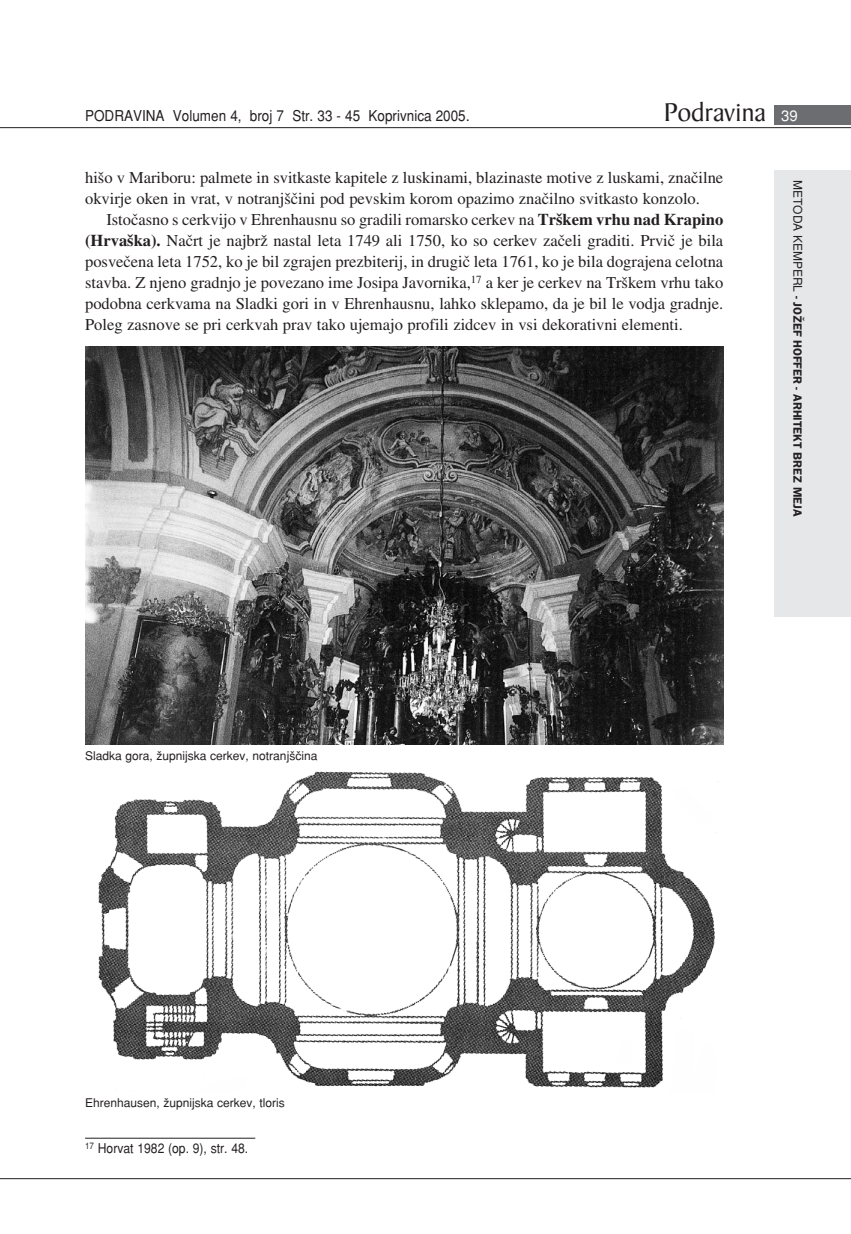
<style>
.page{position:relative;width:851px;height:1234px;background:#fff}
.page>*{position:absolute;margin:0;border:0;box-sizing:border-box;transform-origin:0 0}
.t1{font:500 27.6px "MER Baker Signet";color:#231f20}
.t2{font:500 16.5px/21px "MER Times";color:#231f20}
.t3{font:500 15px "MER Helvetica";color:#231f20;scale:.9 1}
.t4{font:500 13.5px "MER Helvetica";color:#231f20;scale:.9 1}
.t5{font:500 12px "MER Helvetica";color:#231f20}
.t6{font:700 12px "MER Franklin Gothic";letter-spacing:-.005em;color:#231f20}
.s1{font-family:"MER Helvetica";font-size:15px;color:#fff}
.s2{font-weight:700}
.s3{font-family:"MER Helvetica";font-weight:500}
</style>
<div class="page">
<div style="left:774px;top:105px;width:76px;height:19px;background:#6c6d70"></div>
<div style="left:774px;top:170px;width:76px;height:447px;background:#e6e7e9"></div>
<hr style="left:0;top:127px;width:850px;height:1px;background:#231f20">
<hr style="left:0;top:1177px;width:850px;height:1px;background:#231f20">
<img style="left:85px;top:346px;width:638px;height:398px">
<hr style="left:85px;top:1137px;width:170px;height:1px;background:#231f20">
<img style="left:98px;top:771px;width:620px;height:317px">
<p class="t3" style="left:85px;top:109px;width:429px">PODRAVINA Volumen 4, broj 7 Str. 33 - 45 Koprivnica 2005.</p>
<h1 class="t1" style="left:664px;top:101px;width:135px">Podravina <span class="s1">39</span></h1>
<p class="t2" style="left:85px;top:169px;width:639px">hišo v Mariboru: palmete in svitkaste kapitele z luskinami, blazinaste motive z luskami, značilne okvirje oken in vrat, v notranjščini pod pevskim korom opazimo značilno svitkasto konzolo.</p>
<p class="t2" style="left:85px;top:211px;width:639px;text-align:justify;text-indent:21px">Istočasno s cerkvijo v Ehrenhausnu so gradili romarsko cerkev na <span class="s2">Trškem vrhu nad Krapino (Hrvaška).</span> Načrt je najbrž nastal leta 1749 ali 1750, ko so cerkev začeli graditi. Prvič je bila posvečena leta 1752, ko je bil zgrajen prezbiterij, in drugič leta 1761, ko je bila dograjena celotna stavba. Z njeno gradnjo je povezano ime Josipa Javornika,<sup>17</sup> a ker je cerkev na Trškem vrhu tako podobna cerkvama na Sladki gori in v Ehrenhausnu, lahko sklepamo, da je bil le vodja gradnje.<br>Poleg zasnove se pri cerkvah prav tako ujemajo profili zidcev in vsi dekorativni elementi.</p>
<p class="t6" style="left:801px;top:180px;width:338px;rotate:90deg"><span class="s3">METODA KEMPERL</span> - JOŽEF HOFFER - ARHITEKT BREZ MEJA</p>
<p class="t5" style="left:85px;top:750px;width:234px">Sladka gora, župnijska cerkev, notranjščina</p>
<p class="t5" style="left:85px;top:1097px;width:201px">Ehrenhausen, župnijska cerkev, tloris</p>
<p class="t4" style="left:85px;top:1142px;width:183px"><sup>17</sup> Horvat 1982 (op. 9), str. 48.</p>
</div>
